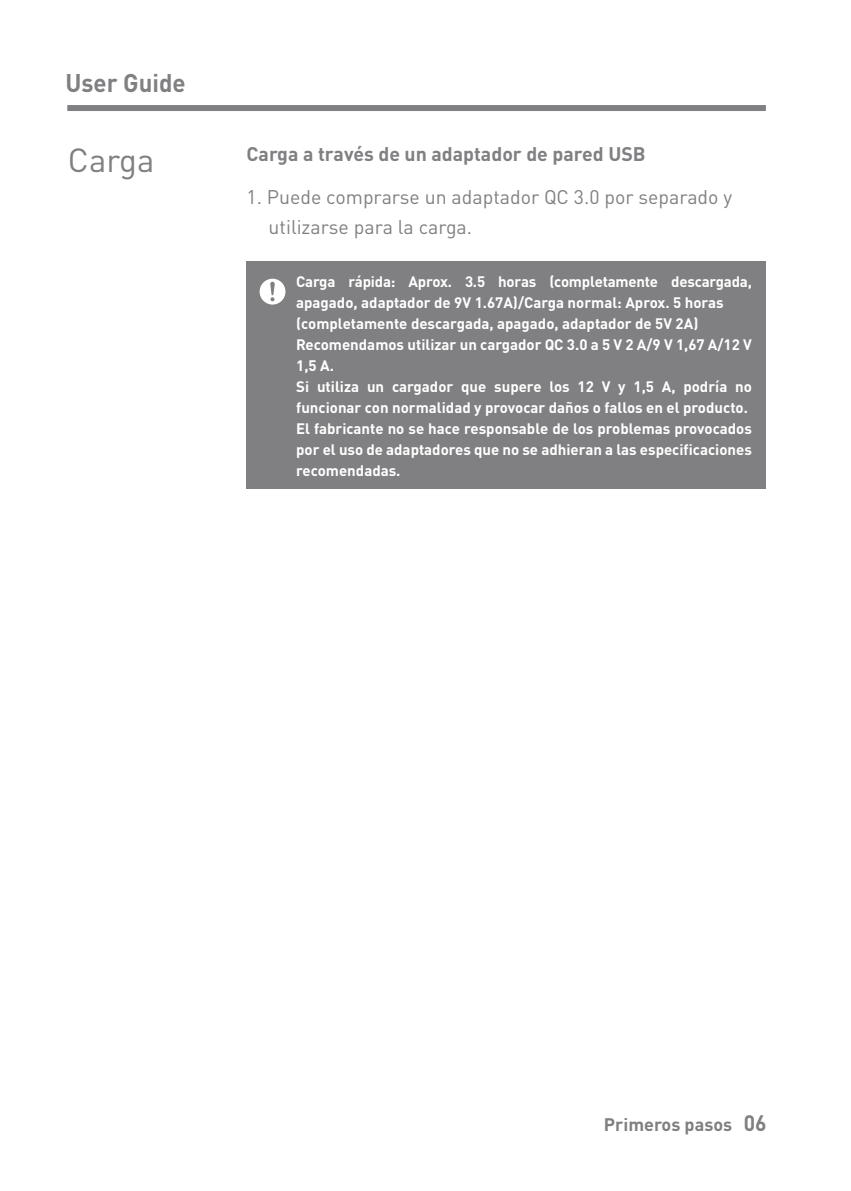
<style>
.page{position:relative;width:851px;height:1191px;background:#fff}
.page>*{position:absolute;margin:0;border:0;box-sizing:border-box;transform-origin:0 0}
.t1{font:33px "DINOT";color:#808083}
.t2{font:700 25.2px "DINOT";color:#808083;scale:.95 1}
.t3{font:19.5px/30px "DINOT";color:#808083}
.t4{font:700 19.5px "DINOT";color:#808083}
.t5{font:700 18px "DINOT";color:#808083}
.t6{font:700 15px/21px "DINOT";color:#fff}
.s1{font-size:22.2px}
</style>
<div class="page">
<div style="left:67px;top:105px;width:698px;height:6px;background:#808083"></div>
<div style="left:246px;top:262px;width:519px;height:227px;background:#808083"></div>
<svg style="left:259px;top:279px;width:26px;height:25px"></svg>
<p class="t2" style="left:65px;top:66px;width:128px">User Guide</p>
<p class="t1" style="left:68px;top:139px;width:88px">Carga</p>
<p class="t4" style="left:246px;top:142px;width:400px">Carga a través de un adaptador de pared USB</p>
<p class="t3" style="left:268px;top:182px;width:465px;text-indent:-22px">1. Puede comprarse un adaptador QC 3.0 por separado y utilizarse para la carga.</p>
<p class="t6" style="left:296px;top:271px;width:457px">Carga rápida: Aprox. 3.5 horas (completamente descargada, apagado, adaptador de 9V 1.67A)/Carga normal: Aprox. 5 horas (completamente descargada, apagado, adaptador de 5V 2A)<br>Recomendamos utilizar un cargador QC 3.0 a 5 V 2 A/9 V 1,67 A/12 V 1,5 A.<br>Si utiliza un cargador que supere los 12 V y 1,5 A, podría no funcionar con normalidad y provocar daños o fallos en el producto.<br>El fabricante no se hace responsable de los problemas provocados por el uso de adaptadores que no se adhieran a las especificaciones recomendadas.</p>
<p class="t5" style="left:603px;top:1112px;width:164px">Primeros pasos <span class="s1">06</span></p>
</div>
